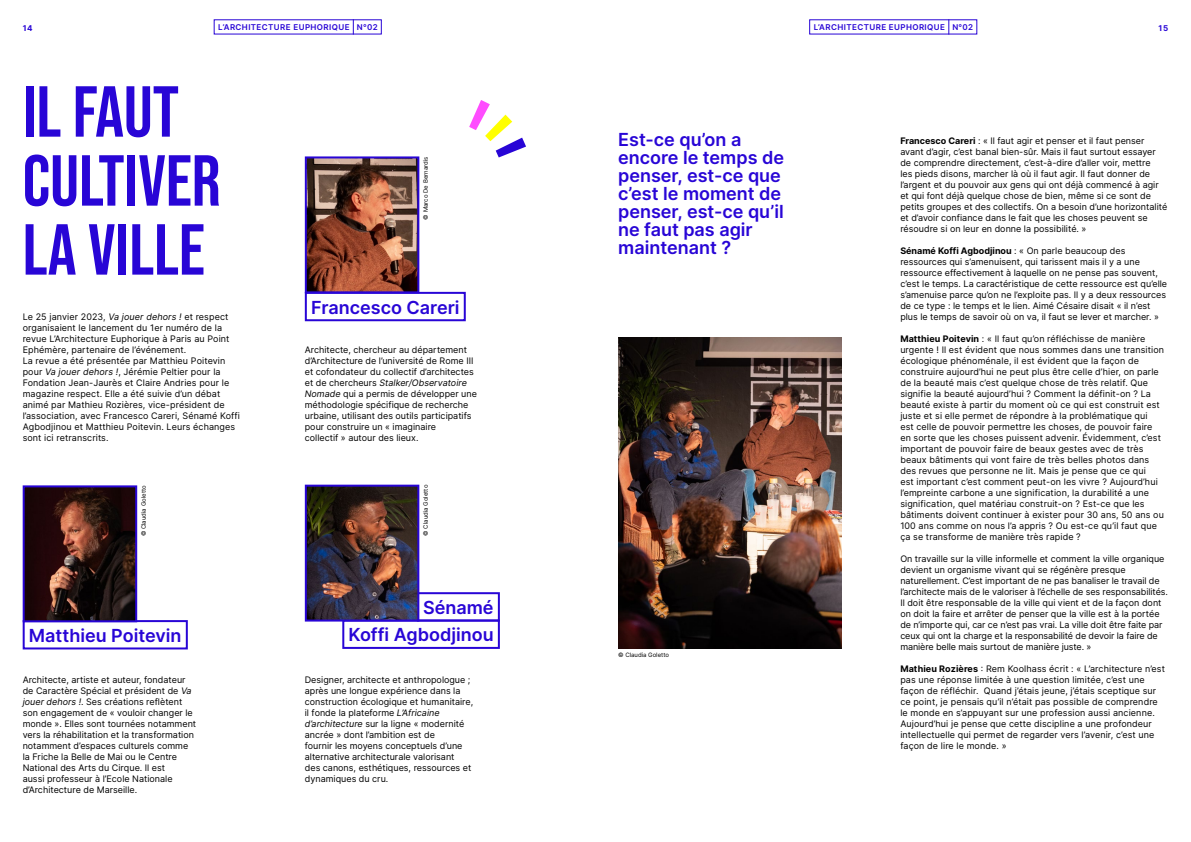
<style>
.page{position:relative;width:1191px;height:842px;background:#fff}
.page>*{position:absolute;margin:0;border:0;box-sizing:border-box;transform-origin:0 0}
.t1{font:700 72px/69px "Bebas Neue Pro";color:#2805d6}
.t2{font:600 18px/18px "Inter";color:#2805d6}
.t3{font:9px/11px "Inter";color:#000}
.t4{font:600 8px "Inter";letter-spacing:.05em;color:#2805d6}
.t5{font:700 8px "Inter";color:#2805d6}
.t6{font:6px "Inter";color:#000}
.s1{font-style:italic}
.s2{font-weight:700}
</style>
<div class="page">
<svg style="left:353px;top:19px;width:1px;height:16px"></svg>
<svg style="left:948px;top:19px;width:1px;height:16px"></svg>
<div style="left:305px;top:292px;width:161px;height:29px;border:2px solid #2805d6"></div>
<div style="left:417px;top:592px;width:83px;height:29px;border:2px solid #2805d6"></div>
<div style="left:342px;top:619px;width:158px;height:30px;border:2px solid #2805d6"></div>
<img style="left:308px;top:159px;width:108px;height:131px">
<div style="left:305px;top:156px;width:114px;height:137px;border:2px solid #2805d6"></div>
<img style="left:308px;top:488px;width:108px;height:130px">
<div style="left:305px;top:485px;width:114px;height:136px;border:2px solid #2805d6"></div>
<div style="left:23px;top:620px;width:165px;height:29px;border:2px solid #2805d6"></div>
<img style="left:26px;top:488px;width:108px;height:131px">
<div style="left:23px;top:485px;width:114px;height:137px;border:2px solid #2805d6"></div>
<img style="left:618px;top:337px;width:223px;height:312px">
<svg style="left:469px;top:100px;width:57px;height:57px"></svg>
<p class="t5" style="left:23px;top:22px;width:11px">14</p>
<p class="t4" style="left:218px;top:21px;width:161px">L’ARCHITECTURE EUPHORIQUE N°02</p>
<p class="t4" style="left:813px;top:21px;width:161px">L’ARCHITECTURE EUPHORIQUE N°02</p>
<p class="t5" style="left:1158px;top:22px;width:11px">15</p>
<h1 class="t1" style="left:23px;top:76px;width:199px">IL FAUT<br>CULTIVER<br>LA VILLE</h1>
<p class="t3" style="left:23px;top:311px;width:219px">Le 25 janvier 2023, <span class="s1">Va jouer dehors !</span> et respect organisaient le lancement du 1er numéro de la revue L’Architecture Euphorique à Paris au Point Ephémère, partenaire de l’événement.<br>La revue a été présentée par Matthieu Poitevin pour <span class="s1">Va jouer dehors !</span>, Jérémie Peltier pour la Fondation Jean-Jaurès et Claire Andries pour le magazine respect. Elle a été suivie d’un débat animé par Mathieu Rozières, vice-président de l’association, avec Francesco Careri, Sénamé Koffi Agbodjinou et Matthieu Poitevin. Leurs échanges sont ici retranscrits.</p>
<p class="t6" style="left:421px;top:220px;width:65px;rotate:-90deg">© Marco De Bernardis</p>
<h2 class="t2" style="left:311px;top:298px;width:150px">Francesco Careri</h2>
<p class="t3" style="left:305px;top:344px;width:174px">Architecte, chercheur au département d’Architecture de l’université de Rome III et cofondateur du collectif d’architectes et de chercheurs <span class="s1">Stalker/Observatoire Nomade</span> qui a permis de développer une méthodologie spécifique de recherche urbaine, utilisant des outils participatifs pour construire un « imaginaire<br>collectif » autour des lieux.</p>
<p class="t6" style="left:139px;top:536px;width:52px;rotate:-90deg">© Claudia Goletto</p>
<p class="t6" style="left:421px;top:536px;width:52px;rotate:-90deg">© Claudia Goletto</p>
<h2 class="t2" style="left:29px;top:626px;width:154px">Matthieu Poitevin</h2>
<p class="t3" style="left:23px;top:674px;width:175px">Architecte, artiste et auteur, fondateur de Caractère Spécial et président de <span class="s1">Va jouer dehors !</span>. Ses créations reflètent son engagement de « vouloir changer le monde ». Elles sont tournées notamment vers la réhabilitation et la transformation notamment d’espaces culturels comme la Friche la Belle de Mai ou le Centre National des Arts du Cirque. Il est<br>aussi professeur à l’Ecole Nationale d’Architecture de Marseille.</p>
<h2 class="t2" style="left:348px;top:593px;width:147px;line-height:27.3px;text-align:right">Sénamé<br>Koffi Agbodjinou</h2>
<p class="t3" style="left:305px;top:674px;width:170px">Designer, architecte et anthropologue ; après une longue expérience dans la construction écologique et humanitaire, il fonde la plateforme <span class="s1">L’Africaine d’architecture</span> sur la ligne « modernité ancrée » dont l’ambition est de<br>fournir les moyens conceptuels d’une alternative architecturale valorisant<br>des canons, esthétiques, ressources et dynamiques du cru.</p>
<h2 class="t2" style="left:618px;top:130px;width:167px">Est-ce qu’on a encore le temps de penser, est-ce que c’est le moment de penser, est-ce qu’il ne faut pas agir maintenant ?</h2>
<p class="t6" style="left:618px;top:651px;width:52px">© Claudia Goletto</p>
<p class="t3" style="left:900px;top:135px;width:268px"><span class="s2">Francesco Careri</span> : « Il faut agir et penser et il faut penser avant d’agir, c’est banal bien-sûr. Mais il faut surtout essayer de comprendre directement, c’est-à-dire d’aller voir, mettre<br>les pieds disons, marcher là où il faut agir. Il faut donner de l’argent et du pouvoir aux gens qui ont déjà commencé à agir et qui font déjà quelque chose de bien, même si ce sont de petits groupes et des collectifs. On a besoin d’une horizontalité et d’avoir confiance dans le fait que les choses peuvent se résoudre si on leur en donne la possibilité. »</p>
<p class="t3" style="left:900px;top:245px;width:268px"><span class="s2">Sénamé Koffi Agbodjinou</span> : « On parle beaucoup des ressources qui s’amenuisent, qui tarissent mais il y a une ressource effectivement à laquelle on ne pense pas souvent, c’est le temps. La caractéristique de cette ressource est qu’elle s’amenuise parce qu’on ne l’exploite pas. Il y a deux ressources de ce type : le temps et le lien. Aimé Césaire disait « il n’est plus le temps de savoir où on va, il faut se lever et marcher. »</p>
<p class="t3" style="left:900px;top:333px;width:265px"><span class="s2">Matthieu Poitevin</span> : « Il faut qu’on réfléchisse de manière urgente ! Il est évident que nous sommes dans une transition écologique phénoménale, il est évident que la façon de construire aujourd’hui ne peut plus être celle d’hier, on parle de la beauté mais c’est quelque chose de très relatif. Que signifie la beauté aujourd’hui ? Comment la définit-on ? La beauté existe à partir du moment où ce qui est construit est juste et si elle permet de répondre à la problématique qui<br>est celle de pouvoir permettre les choses, de pouvoir faire en sorte que les choses puissent advenir. Évidemment, c’est important de pouvoir faire de beaux gestes avec de très beaux bâtiments qui vont faire de très belles photos dans des revues que personne ne lit. Mais je pense que ce qui<br>est important c’est comment peut-on les vivre ? Aujourd’hui l’empreinte carbone a une signification, la durabilité a une signification, quel matériau construit-on ? Est-ce que les bâtiments doivent continuer à exister pour 30 ans, 50 ans ou 100 ans comme on nous l’a appris ? Ou est-ce qu’il faut que ça se transforme de manière très rapide ?</p>
<p class="t3" style="left:900px;top:553px;width:269px">On travaille sur la ville informelle et comment la ville organique devient un organisme vivant qui se régénère presque naturellement. C’est important de ne pas banaliser le travail de l’architecte mais de le valoriser à l’échelle de ses responsabilités.<br>Il doit être responsable de la ville qui vient et de la façon dont on doit la faire et arrêter de penser que la ville est à la portée de n’importe qui, car ce n’est pas vrai. La ville doit être faite par ceux qui ont la charge et la responsabilité de devoir la faire de manière belle mais surtout de manière juste. »</p>
<p class="t3" style="left:900px;top:663px;width:266px"><span class="s2">Mathieu Rozières</span> : Rem Koolhass écrit : « L’architecture n’est pas une réponse limitée à une question limitée, c’est une façon de réfléchir. Quand j’étais jeune, j’étais sceptique sur ce point, je pensais qu’il n’était pas possible de comprendre le monde en s’appuyant sur une profession aussi ancienne.<br>Aujourd’hui je pense que cette discipline a une profondeur intellectuelle qui permet de regarder vers l’avenir, c’est une façon de lire le monde. »</p>
</div>
